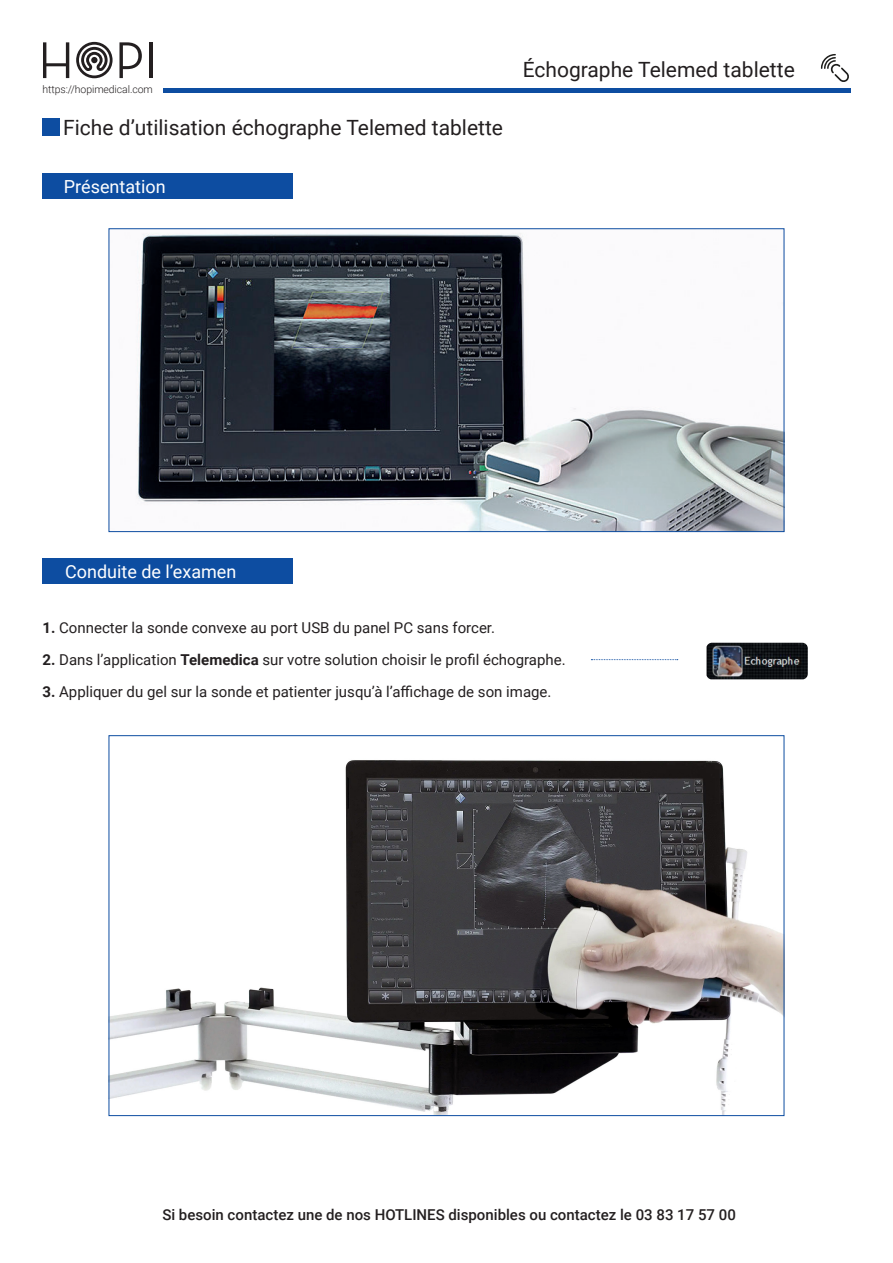
<style>
.page{position:relative;width:893px;height:1263px;background:#fff}
.page>*{position:absolute;margin:0;border:0;box-sizing:border-box;transform-origin:0 0}
.t1{font:21px "Roboto";color:#231f20}
.t2{font:18px "Roboto";color:#fff}
.t3{font:15px "Roboto";color:#231f20}
.t4{font:500 15px "Roboto";color:#231f20}
.t5{font:300 10.5px "Roboto";letter-spacing:-.01em;color:#231f20}
.s1{font-weight:700}
</style>
<div class="page">
<div style="left:43px;top:118px;width:17px;height:17px;background:#0d4da1"></div>
<hr style="left:163px;top:89px;width:687px;height:4px;background:#0d4da1">
<div style="left:43px;top:173px;width:250px;height:26px;background:#0d4da1"></div>
<div style="left:43px;top:558px;width:250px;height:26px;background:#0d4da1"></div>
<svg style="left:76px;top:42px;width:37px;height:36px"></svg>
<svg style="left:43px;top:42px;width:26px;height:36px"></svg>
<svg style="left:119px;top:42px;width:23px;height:36px"></svg>
<hr style="left:149px;top:42px;width:4px;height:36px;background:#231f20">
<svg style="left:821px;top:54px;width:28px;height:28px"></svg>
<svg style="left:591px;top:659px;width:87px;height:1px"></svg>
<img style="left:707px;top:643px;width:101px;height:36px">
<img style="left:111px;top:760px;width:671px;height:354px">
<img style="left:137px;top:233px;width:645px;height:297px">
<p class="t5" style="left:43px;top:82px;width:112px">https://hopimedical.com</p>
<p class="t1" style="left:63px;top:112px;width:441px">Fiche d’utilisation échographe Telemed tablette</p>
<p class="t2" style="left:64px;top:174px;width:103px">Présentation</p>
<p class="t1" style="left:523px;top:55px;width:274px">Échographe Telemed tablette</p>
<p class="t2" style="left:65px;top:559px;width:173px">Conduite de l’examen</p>
<p class="t3" style="left:43px;top:617px;width:454px"><span class="s1">1.</span> Connecter la sonde convexe au port USB du panel PC sans forcer.</p>
<p class="t3" style="left:43px;top:649px;width:525px"><span class="s1">2.</span> Dans l’application <span class="s1">Telemedica</span> sur votre solution choisir le profil échographe.</p>
<p class="t3" style="left:43px;top:681px;width:510px"><span class="s1">3.</span> Appliquer du gel sur la sonde et patienter jusqu’à l’affichage de son image.</p>
<p class="t4" style="left:162px;top:1204px;width:575px">Si besoin contactez une de nos HOTLINES disponibles ou contactez le 03 83 17 57 00</p>
</div>
